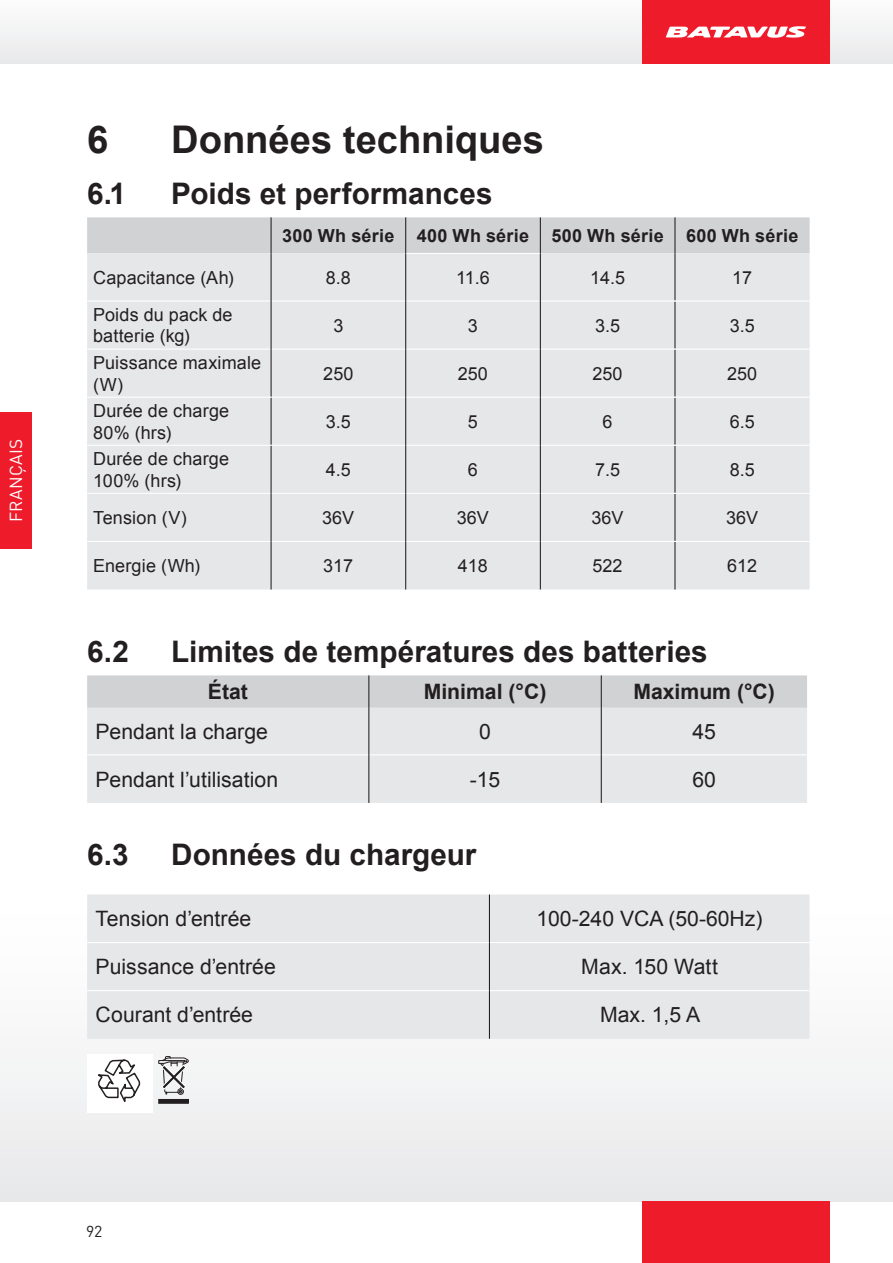
<style>
.page{position:relative;width:893px;height:1263px;background:#fff}
.page>*{position:absolute;margin:0;border:0;box-sizing:border-box;transform-origin:0 0}
.t1{font:700 38.1px "Arial";color:#231f20}
.t2{font:700 29.7px "Arial";color:#231f20}
.t3{font:21.15px "Arial";color:#231f20}
.t4{font:700 21.15px "Arial";color:#231f20}
.t5{font:18px/21.6px "Arial";letter-spacing:.005em;color:#231f20}
.t6{font:700 18px "Arial";letter-spacing:.02em;color:#231f20}
.t7{font:17.25px "DIN";letter-spacing:.01em;color:#fff}
.t8{font:15.75px "DIN";color:#231f20}
</style>
<div class="page">
<div style="left:0;top:0;width:893px;height:64px;background:#f2f3f4"></div>
<svg style="left:0;top:894px;width:893px;height:307px;fill:#eaebec"></svg>
<div style="left:872px;top:894px;width:21px;height:307px;background:linear-gradient(to bottom,#fff,#e8e9eb)"></div>
<div style="left:642px;top:1201px;width:187px;height:62px;background:#ee1b2b"></div>
<div style="left:642px;top:0;width:187px;height:64px;background:#ee1b2b"></div>
<svg style="left:666px;top:26px;width:140px;height:12px"></svg>
<div style="left:0;top:412px;width:32px;height:137px;background:#ee1b2b"></div>
<div style="left:87px;top:217px;width:723px;height:36px;background:#d1d2d4"></div>
<div style="left:87px;top:253px;width:723px;height:336px;background:#e6e7e9"></div>
<hr style="left:674px;top:253px;width:1px;height:47px;background:#231f20">
<hr style="left:674px;top:302px;width:1px;height:47px;background:#231f20">
<hr style="left:674px;top:350px;width:1px;height:47px;background:#231f20">
<hr style="left:674px;top:398px;width:1px;height:47px;background:#231f20">
<hr style="left:674px;top:446px;width:1px;height:47px;background:#231f20">
<hr style="left:674px;top:494px;width:1px;height:47px;background:#231f20">
<hr style="left:674px;top:542px;width:1px;height:47px;background:#231f20">
<hr style="left:87px;top:300px;width:184px;height:2px;background:#fff">
<hr style="left:272px;top:300px;width:133px;height:2px;background:#fff">
<hr style="left:406px;top:300px;width:134px;height:2px;background:#fff">
<hr style="left:541px;top:300px;width:134px;height:2px;background:#fff">
<hr style="left:675px;top:300px;width:135px;height:2px;background:#fff">
<hr style="left:87px;top:349px;width:184px;height:1px;background:#fff">
<hr style="left:272px;top:349px;width:133px;height:1px;background:#fff">
<hr style="left:406px;top:349px;width:134px;height:1px;background:#fff">
<hr style="left:541px;top:349px;width:134px;height:1px;background:#fff">
<hr style="left:675px;top:349px;width:135px;height:1px;background:#fff">
<hr style="left:271px;top:397px;width:134px;height:1px;background:#fff">
<hr style="left:406px;top:397px;width:134px;height:1px;background:#fff">
<hr style="left:541px;top:397px;width:134px;height:1px;background:#fff">
<hr style="left:675px;top:397px;width:135px;height:1px;background:#fff">
<hr style="left:271px;top:445px;width:134px;height:1px;background:#fff">
<hr style="left:406px;top:445px;width:134px;height:1px;background:#fff">
<hr style="left:541px;top:445px;width:134px;height:1px;background:#fff">
<hr style="left:675px;top:445px;width:135px;height:1px;background:#fff">
<hr style="left:87px;top:493px;width:184px;height:1px;background:#fff">
<hr style="left:272px;top:493px;width:133px;height:1px;background:#fff">
<hr style="left:406px;top:493px;width:134px;height:1px;background:#fff">
<hr style="left:541px;top:493px;width:134px;height:1px;background:#fff">
<hr style="left:675px;top:493px;width:135px;height:1px;background:#fff">
<hr style="left:87px;top:541px;width:184px;height:1px;background:#fff">
<hr style="left:272px;top:541px;width:133px;height:1px;background:#fff">
<hr style="left:406px;top:541px;width:134px;height:1px;background:#fff">
<hr style="left:541px;top:541px;width:134px;height:1px;background:#fff">
<hr style="left:675px;top:541px;width:135px;height:1px;background:#fff">
<hr style="left:540px;top:217px;width:1px;height:36px;background:#231f20">
<hr style="left:271px;top:253px;width:1px;height:48px;background:#231f20">
<hr style="left:271px;top:301px;width:1px;height:48px;background:#231f20">
<hr style="left:271px;top:349px;width:1px;height:48px;background:#231f20">
<hr style="left:271px;top:446px;width:1px;height:47px;background:#231f20">
<hr style="left:271px;top:493px;width:1px;height:48px;background:#231f20">
<hr style="left:271px;top:541px;width:1px;height:48px;background:#231f20">
<hr style="left:271px;top:217px;width:1px;height:36px;background:#231f20">
<hr style="left:405px;top:217px;width:1px;height:36px;background:#231f20">
<hr style="left:674px;top:217px;width:1px;height:36px;background:#231f20">
<hr style="left:406px;top:253px;width:134px;height:1px;background:#fff">
<hr style="left:405px;top:253px;width:1px;height:48px;background:#231f20">
<hr style="left:540px;top:253px;width:1px;height:48px;background:#231f20">
<hr style="left:405px;top:301px;width:1px;height:48px;background:#231f20">
<hr style="left:540px;top:301px;width:1px;height:48px;background:#231f20">
<hr style="left:405px;top:349px;width:1px;height:48px;background:#231f20">
<hr style="left:540px;top:349px;width:1px;height:48px;background:#231f20">
<hr style="left:405px;top:397px;width:1px;height:48px;background:#231f20">
<hr style="left:540px;top:397px;width:1px;height:48px;background:#231f20">
<hr style="left:405px;top:445px;width:1px;height:48px;background:#231f20">
<hr style="left:540px;top:445px;width:1px;height:48px;background:#231f20">
<hr style="left:405px;top:493px;width:1px;height:48px;background:#231f20">
<hr style="left:540px;top:493px;width:1px;height:48px;background:#231f20">
<hr style="left:405px;top:541px;width:1px;height:48px;background:#231f20">
<hr style="left:540px;top:541px;width:1px;height:48px;background:#231f20">
<hr style="left:271px;top:398px;width:1px;height:47px;background:#231f20">
<hr style="left:87px;top:397px;width:184px;height:1px;background:#fff">
<hr style="left:87px;top:445px;width:184px;height:1px;background:#fff">
<div style="left:87px;top:675px;width:720px;height:33px;background:#d1d2d4"></div>
<div style="left:87px;top:708px;width:720px;height:95px;background:#e6e7e9"></div>
<hr style="left:87px;top:754px;width:281px;height:1px;background:#fff">
<hr style="left:369px;top:754px;width:232px;height:1px;background:#fff">
<hr style="left:602px;top:754px;width:205px;height:1px;background:#fff">
<hr style="left:368px;top:708px;width:1px;height:47px;background:#231f20">
<hr style="left:368px;top:755px;width:1px;height:48px;background:#231f20">
<hr style="left:368px;top:675px;width:1px;height:33px;background:#231f20">
<hr style="left:601px;top:675px;width:1px;height:33px;background:#231f20">
<hr style="left:601px;top:708px;width:1px;height:47px;background:#231f20">
<hr style="left:601px;top:755px;width:1px;height:48px;background:#231f20">
<hr style="left:87px;top:942px;width:402px;height:1px;background:#fff">
<hr style="left:490px;top:942px;width:319px;height:1px;background:#fff">
<hr style="left:87px;top:990px;width:402px;height:1px;background:#fff">
<hr style="left:490px;top:990px;width:319px;height:1px;background:#fff">
<hr style="left:489px;top:894px;width:1px;height:48px;background:#231f20">
<hr style="left:489px;top:942px;width:1px;height:49px;background:#231f20">
<hr style="left:489px;top:991px;width:1px;height:48px;background:#231f20">
<div style="left:87px;top:1054px;width:66px;height:58px;background:#fff"></div>
<svg style="left:98px;top:1059px;width:43px;height:43px"></svg>
<svg style="left:158px;top:1056px;width:31px;height:48px"></svg>
<div style="left:158px;top:1099px;width:31px;height:4px;border:1px solid #231f20"></div>
<p class="t7" style="left:5px;top:522px;width:84px;rotate:-90deg">FRANÇAIS</p>
<h1 class="t1" style="left:87px;top:114px;width:23px">6</h1>
<h1 class="t1" style="left:171px;top:114px;width:374px">Données techniques</h1>
<h2 class="t2" style="left:87px;top:173px;width:40px">6.1</h2>
<h2 class="t2" style="left:171px;top:173px;width:323px">Poids et performances</h2>
<p class="t6" style="left:282px;top:224px;width:518px">300 Wh série 400 Wh série 500 Wh série 600 Wh série</p>
<p class="t5" style="left:93px;top:267px;width:142px">Capacitance (Ah)</p>
<p class="t5" style="left:326px;top:267px;width:27px">8.8</p>
<p class="t5" style="left:456px;top:267px;width:35px">11.6</p>
<p class="t5" style="left:590px;top:267px;width:37px">14.5</p>
<p class="t5" style="left:732px;top:267px;width:22px">17</p>
<p class="t5" style="left:93px;top:304px;width:141px">Poids du pack de batterie (kg)</p>
<p class="t5" style="left:333px;top:315px;width:12px">3</p>
<p class="t5" style="left:468px;top:315px;width:12px">3</p>
<p class="t5" style="left:595px;top:315px;width:27px">3.5</p>
<p class="t5" style="left:730px;top:315px;width:27px">3.5</p>
<p class="t5" style="left:93px;top:352px;width:170px">Puissance maximale (W)</p>
<p class="t5" style="left:323px;top:363px;width:32px">250</p>
<p class="t5" style="left:458px;top:363px;width:32px">250</p>
<p class="t5" style="left:593px;top:363px;width:32px">250</p>
<p class="t5" style="left:727px;top:363px;width:32px">250</p>
<p class="t5" style="left:93px;top:400px;width:138px">Durée de charge<br>80% (hrs)</p>
<p class="t5" style="left:326px;top:411px;width:27px">3.5</p>
<p class="t5" style="left:468px;top:411px;width:12px">5</p>
<p class="t5" style="left:603px;top:411px;width:12px">6</p>
<p class="t5" style="left:730px;top:411px;width:27px">6.5</p>
<p class="t5" style="left:93px;top:448px;width:138px">Durée de charge<br>100% (hrs)</p>
<p class="t5" style="left:326px;top:459px;width:27px">4.5</p>
<p class="t5" style="left:468px;top:459px;width:12px">6</p>
<p class="t5" style="left:595px;top:459px;width:27px">7.5</p>
<p class="t5" style="left:730px;top:459px;width:27px">8.5</p>
<p class="t5" style="left:93px;top:507px;width:95px">Tension (V)</p>
<p class="t5" style="left:322px;top:507px;width:34px">36V</p>
<p class="t5" style="left:457px;top:507px;width:34px">36V</p>
<p class="t5" style="left:592px;top:507px;width:34px">36V</p>
<p class="t5" style="left:726px;top:507px;width:34px">36V</p>
<p class="t5" style="left:93px;top:555px;width:109px">Energie (Wh)</p>
<p class="t5" style="left:323px;top:555px;width:32px">317</p>
<p class="t5" style="left:458px;top:555px;width:32px">418</p>
<p class="t5" style="left:593px;top:555px;width:32px">522</p>
<p class="t5" style="left:727px;top:555px;width:32px">612</p>
<h2 class="t2" style="left:87px;top:631px;width:43px">6.2</h2>
<h2 class="t2" style="left:171px;top:631px;width:538px">Limites de températures des batteries</h2>
<p class="t4" style="left:208px;top:678px;width:42px">État</p>
<p class="t4" style="left:424px;top:678px;width:124px">Minimal (°C)</p>
<p class="t4" style="left:633px;top:678px;width:143px">Maximum (°C)</p>
<p class="t3" style="left:96px;top:717px;width:174px">Pendant la charge</p>
<p class="t3" style="left:479px;top:717px;width:13px">0</p>
<p class="t3" style="left:692px;top:717px;width:25px">45</p>
<p class="t3" style="left:96px;top:765px;width:184px">Pendant l’utilisation</p>
<p class="t3" style="left:470px;top:765px;width:32px">-15</p>
<p class="t3" style="left:692px;top:765px;width:25px">60</p>
<h2 class="t2" style="left:87px;top:835px;width:43px">6.3</h2>
<h2 class="t2" style="left:171px;top:835px;width:307px">Données du chargeur</h2>
<p class="t3" style="left:96px;top:905px;width:157px">Tension d’entrée</p>
<p class="t3" style="left:536px;top:905px;width:228px">100-240 VCA (50-60Hz)</p>
<p class="t3" style="left:96px;top:953px;width:182px">Puissance d’entrée</p>
<p class="t3" style="left:581px;top:953px;width:138px">Max. 150 Watt</p>
<p class="t3" style="left:96px;top:1001px;width:159px">Courant d’entrée</p>
<p class="t3" style="left:600px;top:1001px;width:102px">Max. 1,5 A</p>
<p class="t8" style="left:86px;top:1221px;width:18px">92</p>
</div>
